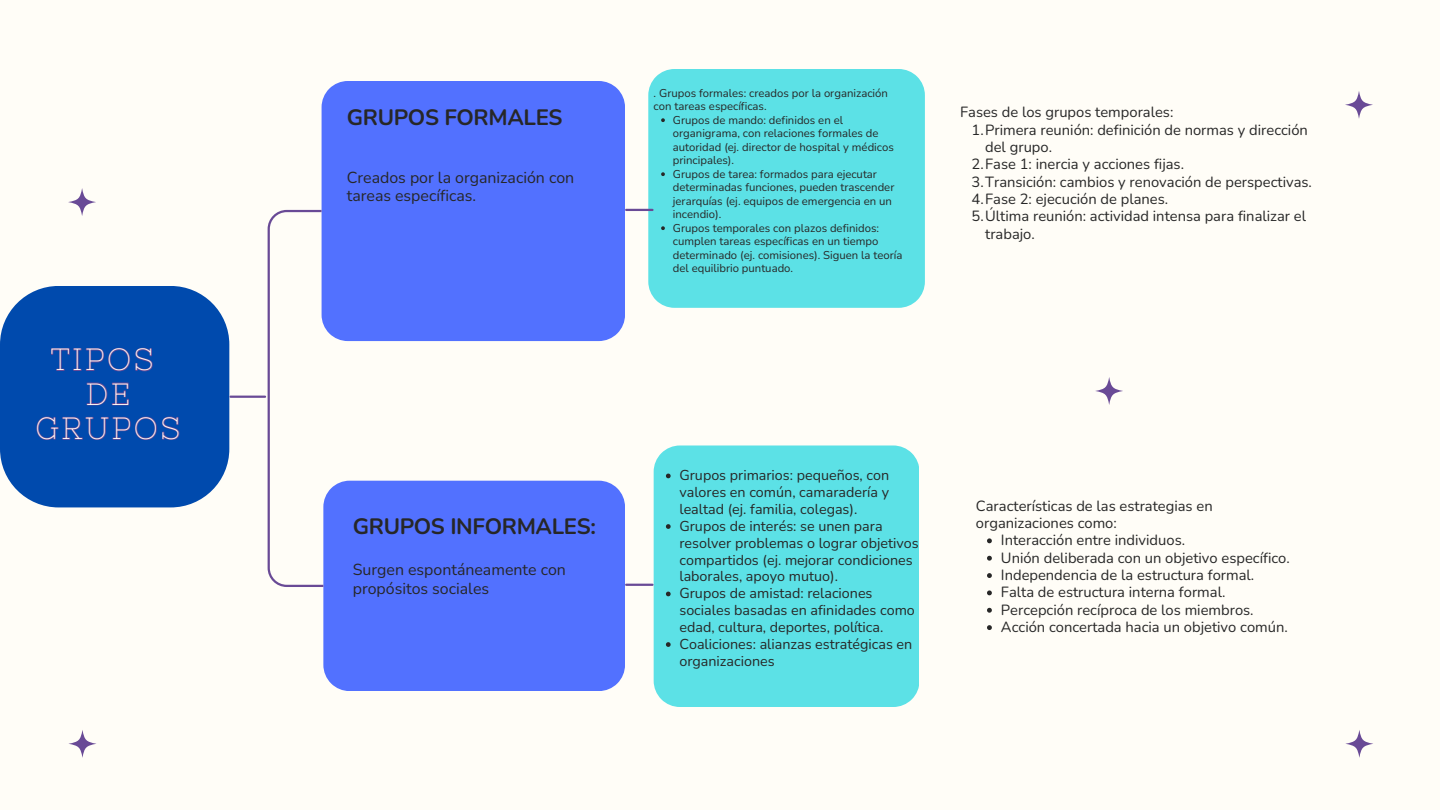
<style>
.page{position:relative;width:1440px;height:810px;background:#fffdf7}
.page>*{position:absolute;margin:0;border:0;box-sizing:border-box;transform-origin:0 0}
.t1{font:30.6px/34.4px "Nixie One";letter-spacing:.09em;color:#fffdf7;text-align:center}
.t2{font:700 22.2px "Nunito";letter-spacing:-.015em;color:#272727}
.t3{font:15.9px/18.8px "Nunito";color:#272727}
.t4{font:14.7px/17.4px "Nunito";color:#272727}
.t5{font:14.3px/16.9px "Nunito";color:#272727}
.t6{font:11.3px/13.5px "Nunito";color:#272727}
</style>
<div class="page">
<div style="left:0;top:286px;width:229px;height:221px;background:#004aad;border-radius:59px"></div>
<svg style="left:51px;top:347px;width:102px;height:25px"></svg>
<svg style="left:86px;top:382px;width:43px;height:24px"></svg>
<svg style="left:36px;top:416px;width:144px;height:24px"></svg>
<div style="left:323px;top:481px;width:302px;height:210px;background:#5271ff"></div>
<div style="left:322px;top:81px;width:303px;height:260px;background:#5271ff"></div>
<div style="left:648px;top:69px;width:277px;height:239px;background:#5ce1e6"></div>
<svg style="left:266px;top:209px;width:60px;height:379px"></svg>
<div style="left:654px;top:445px;width:265px;height:262px;background:#5ce1e6"></div>
<hr style="left:626px;top:209px;width:27px;height:2px;background:#694a96">
<hr style="left:626px;top:584px;width:27px;height:2px;background:#694a96">
<hr style="left:230px;top:396px;width:35px;height:2px;background:#694a96">
<svg style="left:661px;top:118px;width:4px;height:4px"></svg>
<svg style="left:661px;top:172px;width:4px;height:4px"></svg>
<svg style="left:661px;top:226px;width:4px;height:4px"></svg>
<svg style="left:666px;top:474px;width:5px;height:4px"></svg>
<svg style="left:666px;top:524px;width:5px;height:5px"></svg>
<svg style="left:666px;top:592px;width:5px;height:4px"></svg>
<svg style="left:666px;top:642px;width:5px;height:5px"></svg>
<svg style="left:987px;top:538px;width:5px;height:5px"></svg>
<svg style="left:987px;top:556px;width:5px;height:5px"></svg>
<svg style="left:987px;top:573px;width:5px;height:5px"></svg>
<svg style="left:987px;top:590px;width:5px;height:5px"></svg>
<svg style="left:987px;top:608px;width:5px;height:5px"></svg>
<svg style="left:987px;top:625px;width:5px;height:5px"></svg>
<svg style="left:1345px;top:91px;width:28px;height:28px"></svg>
<svg style="left:1345px;top:730px;width:28px;height:28px"></svg>
<svg style="left:68px;top:188px;width:28px;height:28px"></svg>
<svg style="left:68px;top:730px;width:28px;height:28px"></svg>
<svg style="left:1095px;top:377px;width:28px;height:28px"></svg>
<p class="t1" style="left:35px;top:342px;width:146px">TIPOS<br>DE<br>GRUPOS</p>
<p class="t2" style="left:347px;top:102px;width:217px">GRUPOS FORMALES</p>
<p class="t3" style="left:347px;top:168px;width:229px">Creados por la organización con tareas específicas.</p>
<h3 class="t6" style="left:654px;top:86px;width:236px">. Grupos formales: creados por la organización con tareas específicas.</h3>
<p class="t6" style="left:673px;top:113px;width:223px">Grupos de mando: definidos en el organigrama, con relaciones formales de autoridad (ej. director de hospital y médicos principales).</p>
<p class="t6" style="left:673px;top:167px;width:223px">Grupos de tarea: formados para ejecutar determinadas funciones, pueden trascender jerarquías (ej. equipos de emergencia en un incendio).</p>
<p class="t6" style="left:673px;top:221px;width:231px">Grupos temporales con plazos definidos: cumplen tareas específicas en un tiempo determinado (ej. comisiones). Siguen la teoría del equilibrio puntuado.</p>
<p class="t4" style="left:960px;top:104px;width:215px">Fases de los grupos temporales:</p>
<p class="t4" style="left:985px;top:121px;width:324px;text-indent:-14px">1.Primera reunión: definición de normas y dirección del grupo.</p>
<h2 class="t4" style="left:972px;top:156px;width:214px">2.Fase 1: inercia y acciones fijas.</h2>
<h3 class="t4" style="left:972px;top:173px;width:342px">3.Transición: cambios y renovación de perspectivas.</h3>
<p class="t4" style="left:972px;top:190px;width:198px">4.Fase 2: ejecución de planes.</p>
<p class="t4" style="left:985px;top:208px;width:322px;text-indent:-14px">5.Última reunión: actividad intensa para finalizar el trabajo.</p>
<p class="t2" style="left:353px;top:511px;width:245px">GRUPOS INFORMALES:</p>
<h2 class="t3" style="left:353px;top:561px;width:215px">Surgen espontáneamente con propósitos sociales</h2>
<p class="t5" style="left:679px;top:467px;width:211px;text-align:justify">Grupos primarios: pequeños, con valores en común, camaradería y lealtad (ej. familia, colegas).</p>
<h1 class="t5" style="left:679px;top:518px;width:241px">Grupos de interés: se unen para resolver problemas o lograr objetivos compartidos (ej. mejorar condiciones laborales, apoyo mutuo).</h1>
<p class="t5" style="left:679px;top:585px;width:237px">Grupos de amistad: relaciones sociales basadas en afinidades como edad, cultura, deportes, política.</p>
<p class="t5" style="left:679px;top:636px;width:234px">Coaliciones: alianzas estratégicas en organizaciones</p>
<h3 class="t4" style="left:976px;top:497px;width:238px">Características de las estrategias en organizaciones como:</h3>
<p class="t4" style="left:1001px;top:532px;width:186px">Interacción entre individuos.</p>
<p class="t4" style="left:1001px;top:549px;width:290px">Unión deliberada con un objetivo específico.</p>
<p class="t4" style="left:1001px;top:567px;width:255px">Independencia de la estructura formal.</p>
<p class="t4" style="left:1001px;top:584px;width:226px">Falta de estructura interna formal.</p>
<p class="t4" style="left:1001px;top:601px;width:254px">Percepción recíproca de los miembros.</p>
<p class="t4" style="left:1001px;top:619px;width:288px">Acción concertada hacia un objetivo común.</p>
</div>
